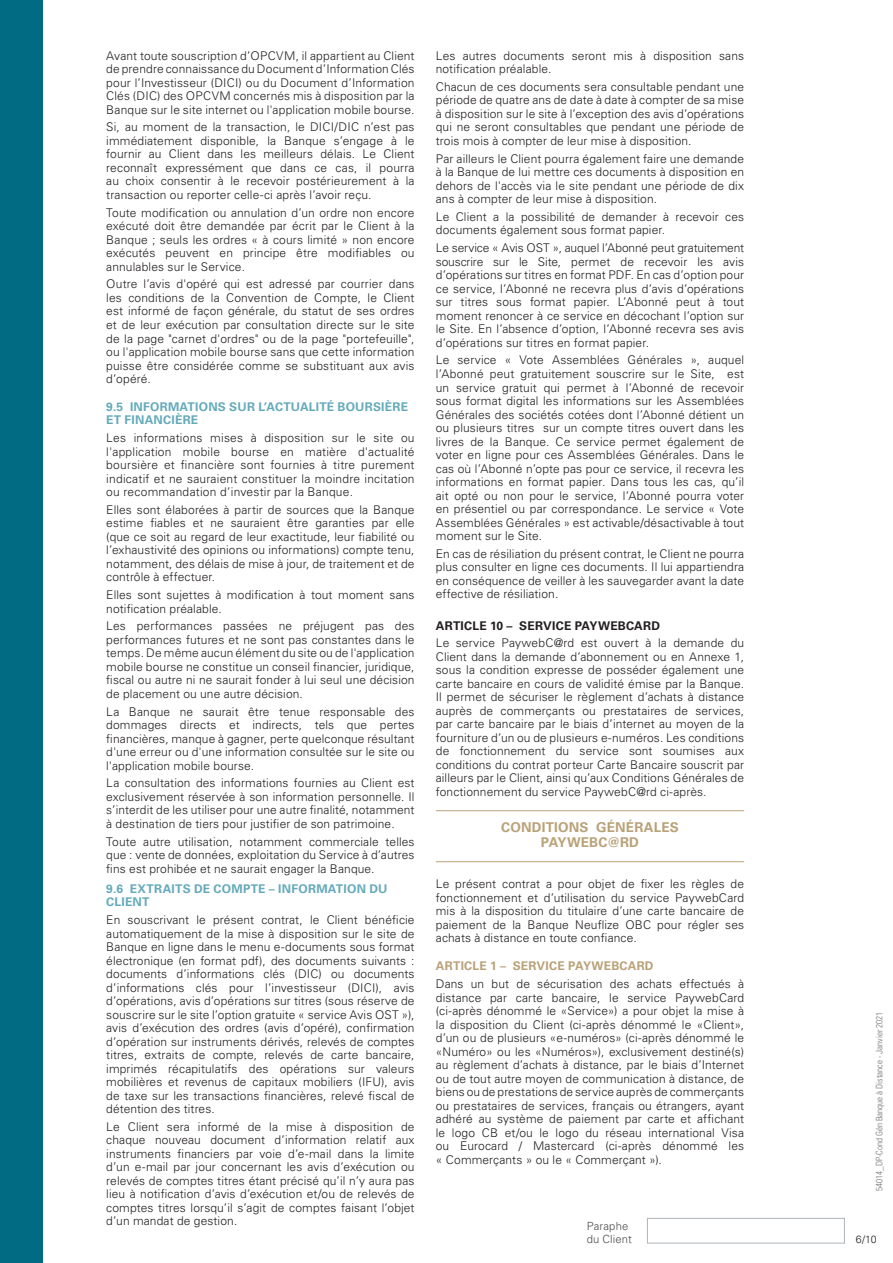
<style>
.page{position:relative;width:893px;height:1263px;background:#fff}
.page>*{position:absolute;margin:0;border:0;box-sizing:border-box;transform-origin:0 0}
.t1{font:700 13.5px/15px "Univers LT Std";letter-spacing:.015em;color:#b9a278;text-align:center}
.t2{font:300 12px/13.5px "Univers LT Std";letter-spacing:.01em;color:#231f20;text-align:justify}
.t3{font:700 12px/13.5px "Univers LT Std";letter-spacing:.02em;color:#65aabb}
.t4{font:700 12px "Univers LT Std";letter-spacing:.02em;color:#231f20}
.t5{font:700 12px "Univers LT Std";letter-spacing:.02em;color:#b9a278}
.t6{font:300 11.25px/13.5px "Univers LT Std";letter-spacing:.01em;color:#4b4c4d}
.t7{font:300 10.5px "Univers LT Std";color:#231f20}
.t8{font:300 condensed 9px "Univers LT Std";color:#717275}
</style>
<div class="page">
<div style="left:0;top:0;width:43px;height:1263px;background:#006b83"></div>
<hr style="left:436px;top:810px;width:308px;height:1px;background:#b9a278">
<hr style="left:436px;top:861px;width:308px;height:1px;background:#b9a278">
<div style="left:647px;top:1218px;width:198px;height:25px;border:1px solid #afb4b9"></div>
<p class="t2" style="left:106px;top:49px;width:310px">Avant toute souscription d’OPCVM, il appartient au Client de prendre connaissance du Document d’Information Clés pour l’Investisseur (DICI) ou du Document d’Information Clés (DIC) des OPCVM concernés mis à disposition par la Banque sur le site internet ou l'application mobile bourse.</p>
<p class="t2" style="left:106px;top:120px;width:310px">Si, au moment de la transaction, le DICI/DIC n’est pas immédiatement disponible, la Banque s’engage à le fournir au Client dans les meilleurs délais. Le Client reconnaît expressément que dans ce cas, il pourra au choix consentir à le recevoir postérieurement à la transaction ou reporter celle-ci après l’avoir reçu.</p>
<p class="t2" style="left:106px;top:206px;width:310px">Toute modification ou annulation d’un ordre non encore exécuté doit être demandée par écrit par le Client à la Banque ; seuls les ordres « à cours limité » non encore exécutés peuvent en principe être modifiables ou annulables sur le Service.</p>
<p class="t2" style="left:106px;top:277px;width:310px">Outre l’avis d'opéré qui est adressé par courrier dans les conditions de la Convention de Compte, le Client est informé de façon générale, du statut de ses ordres et de leur exécution par consultation directe sur le site de la page "carnet d'ordres" ou de la page "portefeuille", ou l'application mobile bourse sans que cette information puisse être considérée comme se substituant aux avis d’opéré.</p>
<p class="t3" style="left:106px;top:400px;width:303px">9.5 INFORMATIONS SUR L’ACTUALITÉ BOURSIÈRE<br>ET FINANCIÈRE</p>
<p class="t2" style="left:106px;top:431px;width:310px">Les informations mises à disposition sur le site ou l'application mobile bourse en matière d'actualité boursière et financière sont fournies à titre purement indicatif et ne sauraient constituer la moindre incitation ou recommandation d’investir par la Banque.</p>
<p class="t2" style="left:106px;top:503px;width:310px">Elles sont élaborées à partir de sources que la Banque estime fiables et ne sauraient être garanties par elle (que ce soit au regard de leur exactitude, leur fiabilité ou l’exhaustivité des opinions ou informations) compte tenu, notamment, des délais de mise à jour, de traitement et de contrôle à effectuer.</p>
<p class="t2" style="left:106px;top:588px;width:310px">Elles sont sujettes à modification à tout moment sans notification préalable.</p>
<p class="t2" style="left:106px;top:619px;width:310px">Les performances passées ne préjugent pas des performances futures et ne sont pas constantes dans le temps. De même aucun élément du site ou de l'application mobile bourse ne constitue un conseil financier, juridique, fiscal ou autre ni ne saurait fonder à lui seul une décision de placement ou une autre décision.</p>
<p class="t2" style="left:106px;top:704px;width:310px">La Banque ne saurait être tenue responsable des dommages directs et indirects, tels que pertes financières, manque à gagner, perte quelconque résultant d'une erreur ou d'une information consultée sur le site ou l'application mobile bourse.</p>
<p class="t2" style="left:106px;top:776px;width:310px">La consultation des informations fournies au Client est exclusivement réservée à son information personnelle. Il s’interdit de les utiliser pour une autre finalité, notamment à destination de tiers pour justifier de son patrimoine.</p>
<p class="t2" style="left:106px;top:834px;width:310px">Toute autre utilisation, notamment commerciale telles que : vente de données, exploitation du Service à d’autres fins est prohibée et ne saurait engager la Banque.</p>
<p class="t3" style="left:106px;top:882px;width:283px">9.6 EXTRAITS DE COMPTE – INFORMATION DU<br>CLIENT</p>
<p class="t2" style="left:106px;top:913px;width:310px">En souscrivant le présent contrat, le Client bénéficie automatiquement de la mise à disposition sur le site de Banque en ligne dans le menu e-documents sous format électronique (en format pdf), des documents suivants : documents d’informations clés (DIC) ou documents d’informations clés pour l’investisseur (DICI), avis d’opérations, avis d’opérations sur titres (sous réserve de souscrire sur le site l’option gratuite « service Avis OST »), avis d’exécution des ordres (avis d’opéré), confirmation d’opération sur instruments dérivés, relevés de comptes titres, extraits de compte, relevés de carte bancaire, imprimés récapitulatifs des opérations sur valeurs mobilières et revenus de capitaux mobiliers (IFU), avis de taxe sur les transactions financières, relevé fiscal de détention des titres.</p>
<p class="t2" style="left:106px;top:1120px;width:310px">Le Client sera informé de la mise à disposition de chaque nouveau document d’information relatif aux instruments financiers par voie d’e-mail dans la limite d’un e-mail par jour concernant les avis d’exécution ou relevés de comptes titres étant précisé qu’il n’y aura pas lieu à notification d’avis d’exécution et/ou de relevés de comptes titres lorsqu’il s’agit de comptes faisant l’objet d’un mandat de gestion.</p>
<p class="t2" style="left:436px;top:49px;width:310px">Les autres documents seront mis à disposition sans notification préalable.</p>
<p class="t2" style="left:436px;top:80px;width:310px">Chacun de ces documents sera consultable pendant une période de quatre ans de date à date à compter de sa mise à disposition sur le site à l’exception des avis d’opérations qui ne seront consultables que pendant une période de trois mois à compter de leur mise à disposition.</p>
<p class="t2" style="left:436px;top:152px;width:310px">Par ailleurs le Client pourra également faire une demande à la Banque de lui mettre ces documents à disposition en dehors de l'accès via le site pendant une période de dix ans à compter de leur mise à disposition.</p>
<p class="t2" style="left:436px;top:210px;width:310px">Le Client a la possibilité de demander à recevoir ces documents également sous format papier.</p>
<p class="t2" style="left:436px;top:241px;width:310px">Le service « Avis OST », auquel l’Abonné peut gratuitement souscrire sur le Site, permet de recevoir les avis d’opérations sur titres en format PDF. En cas d’option pour ce service, l’Abonné ne recevra plus d’avis d’opérations sur titres sous format papier. L’Abonné peut à tout moment renoncer à ce service en décochant l’option sur le Site. En l’absence d’option, l’Abonné recevra ses avis d’opérations sur titres en format papier.</p>
<p class="t2" style="left:436px;top:353px;width:310px">Le service « Vote Assemblées Générales », auquel l’Abonné peut gratuitement souscrire sur le Site, est un service gratuit qui permet à l’Abonné de recevoir sous format digital les informations sur les Assemblées Générales des sociétés cotées dont l’Abonné détient un ou plusieurs titres sur un compte titres ouvert dans les livres de la Banque. Ce service permet également de voter en ligne pour ces Assemblées Générales. Dans le cas où l’Abonné n’opte pas pour ce service, il recevra les informations en format papier. Dans tous les cas, qu’il ait opté ou non pour le service, l’Abonné pourra voter en présentiel ou par correspondance. Le service « Vote Assemblées Générales » est activable/désactivable à tout moment sur le Site.</p>
<p class="t2" style="left:436px;top:547px;width:310px">En cas de résiliation du présent contrat, le Client ne pourra plus consulter en ligne ces documents. Il lui appartiendra en conséquence de veiller à les sauvegarder avant la date effective de résiliation.</p>
<p class="t4" style="left:436px;top:618px;width:226px">ARTICLE 10 – SERVICE PAYWEBCARD</p>
<p class="t2" style="left:436px;top:636px;width:310px">Le service PaywebC@rd est ouvert à la demande du Client dans la demande d’abonnement ou en Annexe 1, sous la condition expresse de posséder également une carte bancaire en cours de validité émise par la Banque.<br>Il permet de sécuriser le règlement d’achats à distance auprès de commerçants ou prestataires de services, par carte bancaire par le biais d’internet au moyen de la fourniture d’un ou de plusieurs e-numéros. Les conditions de fonctionnement du service sont soumises aux conditions du contrat porteur Carte Bancaire souscrit par ailleurs par le Client, ainsi qu’aux Conditions Générales de fonctionnement du service PaywebC@rd ci-après.</p>
<p class="t1" style="left:501px;top:820px;width:179px">CONDITIONS GÉNÉRALES<br>PAYWEBC@RD</p>
<p class="t2" style="left:436px;top:877px;width:310px">Le présent contrat a pour objet de fixer les règles de fonctionnement et d’utilisation du service PaywebCard mis à la disposition du titulaire d’une carte bancaire de paiement de la Banque Neuflize OBC pour régler ses achats à distance en toute confiance.</p>
<p class="t5" style="left:436px;top:959px;width:219px">ARTICLE 1 – SERVICE PAYWEBCARD</p>
<p class="t2" style="left:436px;top:977px;width:310px">Dans un but de sécurisation des achats effectués à distance par carte bancaire, le service PaywebCard (ci-après dénommé le «Service») a pour objet la mise à la disposition du Client (ci-après dénommé le «Client», d’un ou de plusieurs «e-numéros» (ci-après dénommé le «Numéro» ou les «Numéros»), exclusivement destiné(s) au règlement d’achats à distance, par le biais d’Internet ou de tout autre moyen de communication à distance, de biens ou de prestations de service auprès de commerçants ou prestataires de services, français ou étrangers, ayant adhéré au système de paiement par carte et affichant le logo CB et/ou le logo du réseau international Visa ou Eurocard / Mastercard (ci-après dénommé les « Commerçants » ou le « Commerçant »).</p>
<p class="t6" style="left:587px;top:1219px;width:46px">Paraphe du Client</p>
<p class="t8" style="left:874px;top:1191px;width:180px;rotate:-90deg">54014_DP-Cond Gén Banque à Distance - Janvier 2021</p>
<p class="t7" style="left:856px;top:1233px;width:22px">6/10</p>
</div>
